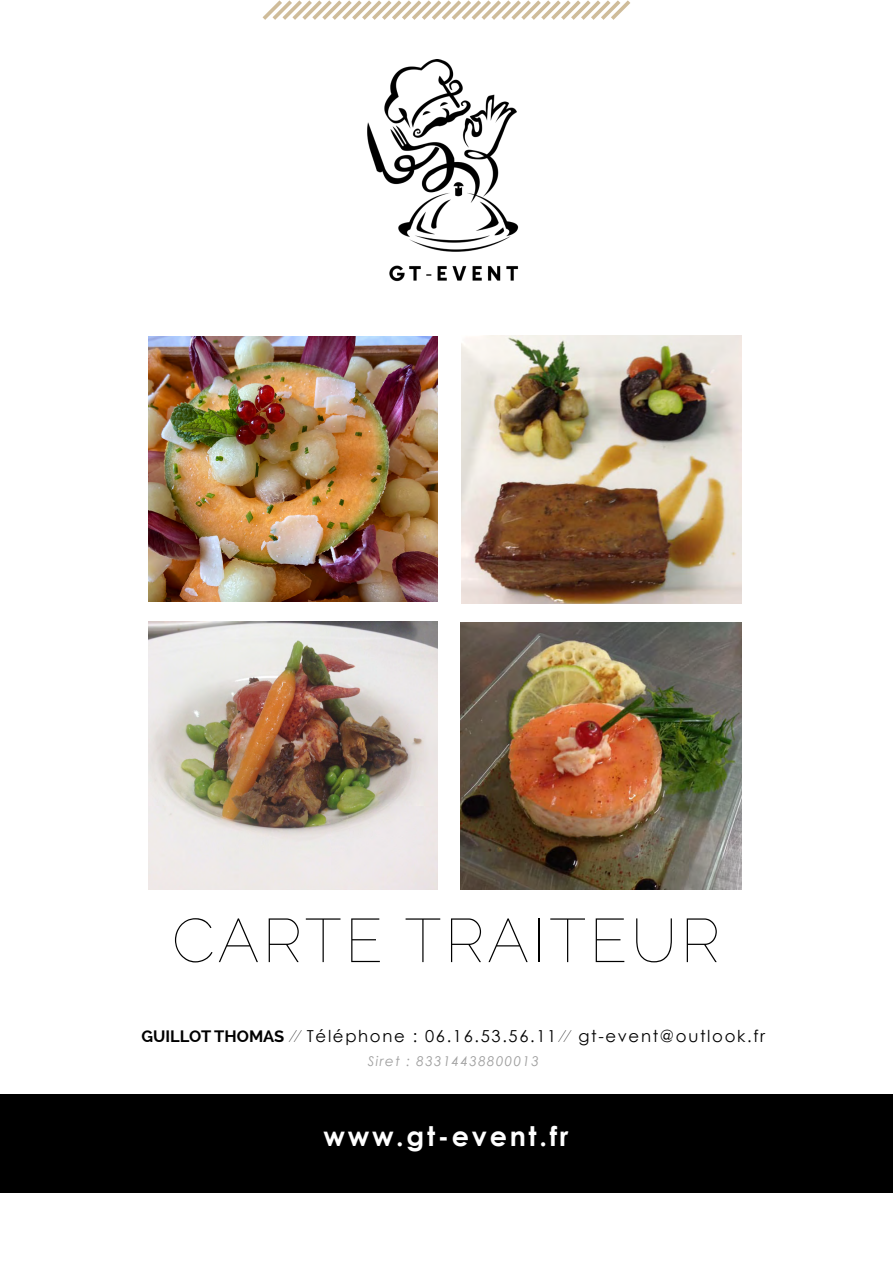
<style>
.page{position:relative;width:893px;height:1263px;background:#fff}
.page>*{position:absolute;margin:0;border:0;box-sizing:border-box;transform-origin:0 0}
.t1{font:100 61.5px "Raleway";letter-spacing:.05em;color:#000}
.t2{font:700 27px "Century Gothic";letter-spacing:.1em;color:#fff}
.t3{font:16.5px "Century Gothic";letter-spacing:.1em;color:#000}
.t4{font:italic 13.5px "Century Gothic";letter-spacing:.1em;color:#9f9f9f}
.s1{font-family:"Raleway";font-weight:700}
.s2{font-family:"Raleway";font-weight:100}
</style>
<div class="page">
<svg style="left:262px;top:0;width:368px;height:20px"></svg>
<img style="left:148px;top:337px;width:289px;height:265px">
<img style="left:148px;top:622px;width:289px;height:268px">
<img style="left:460px;top:623px;width:282px;height:267px">
<img style="left:461px;top:335px;width:281px;height:268px">
<div style="left:0;top:1094px;width:893px;height:99px;background:#000"></div>
<img style="left:367px;top:60px;width:152px;height:221px">
<h1 class="t1" style="left:172px;top:904px;width:550px">CARTE TRAITEUR</h1>
<p class="t3" style="left:141px;top:1025px;width:625px"><span class="s1">GUILLOT THOMAS</span> <span class="s2">//</span> Téléphone : 06.16.53.56.11<span class="s2">//</span> gt-event@outlook.fr</p>
<p class="t4" style="left:368px;top:1052px;width:173px">Siret : 83314438800013</p>
<h2 class="t2" style="left:323px;top:1116px;width:247px">www.gt-event.fr</h2>
</div>
